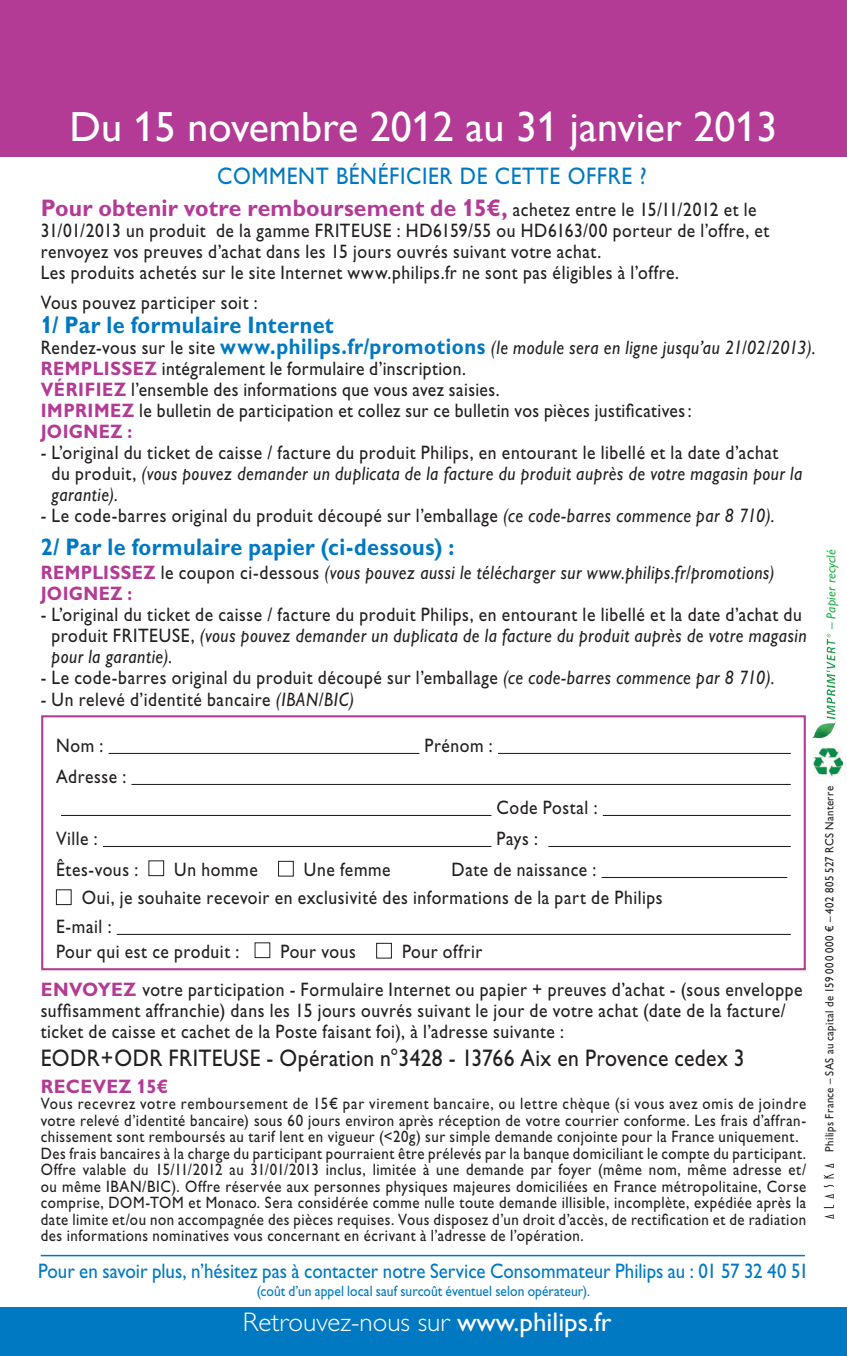
<style>
.page{position:relative;width:847px;height:1356px;background:#fff}
.page>*{position:absolute;margin:0;border:0;box-sizing:border-box;transform-origin:0 0}
.t1{font:42px "Gill Sans Alt One WGL";color:#fff}
.t2{font:300 27px "Gill Sans Std";color:#fff}
.t3{font:700 24px/32.4px "Gill Sans Std";letter-spacing:.005em;color:#b33b96;scale:.95 1}
.t4{font:700 24px "Gill Sans Std";letter-spacing:.02em;color:#0079c2;scale:.9 1}
.t5{font:24px "Gill Sans Std";letter-spacing:.015em;color:#231f20;scale:.9 1}
.t6{font:21px "Gill Sans Std";color:#0079c2;scale:.9 1}
.t7{font:19.5px/21px "Gill Sans Std";letter-spacing:.03em;color:#231f20;scale:.9 1}
.t8{font:italic 19.5px/21px "Gill Sans Std";letter-spacing:.03em;color:#231f20;scale:.9 1}
.t9{font:700 19.5px "Gill Sans Std";color:#b33b96;scale:.95 1}
.t10{font:16.5px/16.5px "Gill Sans Std";letter-spacing:.035em;color:#231f20;scale:.9 1}
.t11{font:15px "Gill Sans Std";letter-spacing:.005em;color:#0079c2;scale:.9 1}
.t12{font:italic 13.2px "Gill Sans Std";letter-spacing:.01em;color:#23b24b}
.t13{font:12px "Gill Sans Std";letter-spacing:.035em;color:#231f20;scale:.9 1}
.s1{font-weight:400;color:#0079c2}
.s2{font-family:"Gill Sans Alt One WGL"}
.s3{font-weight:400;font-size:19.5px;color:#231f20}
.s4{font-weight:700;font-size:22.5px;color:#0079c2}
.s5{font-style:italic}
.s6{font-weight:700;color:#b33b96}
.s7{font-weight:700;font-style:normal;color:#b33b96}
.s8{font-style:normal}
.s9{font-weight:400}
</style>
<div class="page">
<div style="left:0;top:0;width:847px;height:156px;background:#b33b96"></div>
<div style="left:0;top:1306px;width:847px;height:50px;background:#0079c2"></div>
<hr style="left:109px;top:753px;width:310px;height:1px;background:#231f20">
<hr style="left:498px;top:753px;width:293px;height:1px;background:#231f20">
<hr style="left:131px;top:784px;width:660px;height:1px;background:#231f20">
<hr style="left:61px;top:815px;width:430px;height:1px;background:#231f20">
<hr style="left:603px;top:815px;width:188px;height:1px;background:#231f20">
<hr style="left:103px;top:846px;width:388px;height:1px;background:#231f20">
<hr style="left:548px;top:846px;width:243px;height:1px;background:#231f20">
<hr style="left:602px;top:877px;width:185px;height:1px;background:#231f20">
<hr style="left:117px;top:934px;width:674px;height:1px;background:#231f20">
<div style="left:148px;top:860px;width:16px;height:16px;border:1px solid #231f20"></div>
<div style="left:278px;top:861px;width:16px;height:15px;border:1px solid #231f20"></div>
<div style="left:56px;top:889px;width:16px;height:16px;border:1px solid #231f20"></div>
<div style="left:255px;top:942px;width:15px;height:16px;border:1px solid #231f20"></div>
<div style="left:376px;top:943px;width:16px;height:15px;border:1px solid #231f20"></div>
<div style="left:41px;top:715px;width:765px;height:255px;border:2px solid #b33b96"></div>
<svg style="left:824px;top:1204px;width:10px;height:4px"></svg>
<svg style="left:824px;top:1194px;width:10px;height:4px"></svg>
<svg style="left:824px;top:1214px;width:10px;height:4px"></svg>
<svg style="left:824px;top:1184px;width:10px;height:3px"></svg>
<svg style="left:824px;top:1163px;width:10px;height:15px"></svg>
<img style="left:816px;top:633px;width:20px;height:98px">
<img style="left:813px;top:747px;width:29px;height:30px">
<hr style="left:41px;top:1254px;width:764px;height:2px;background:#0079c2">
<h1 class="t1" style="left:70px;top:98px;width:709px">Du 15 novembre 2012 au 31 janvier 2013</h1>
<p class="t3" style="left:41px;top:160px;width:755px;text-indent:177px"><span class="s1">Comment bénéficier de cette offre ?<br></span>Pour obtenir votre remboursement de <span class="s2">1</span>5€, <span class="s3">achetez entre le 15/11/2012 et le</span></p>
<p class="t7" style="left:41px;top:220px;width:316px">31/01/2013 un produit de la gamme FRITE</p>
<p class="t7" style="left:41px;top:220px;width:811px;text-indent:320px">USE : HD6159/55 ou HD6163/00 porteur de l’offre, et renvoyez vos preuves d’achat dans les 15 jours ouvrés suivant votre achat.<br>Les produits achetés sur le site I nternet www.philips.fr ne sont pas éligibles à l’offre.</p>
<p class="t7" style="left:41px;top:292px;width:242px">Vous pouvez participer soit :</p>
<p class="t4" style="left:41px;top:311px;width:327px"><span class="s2">1</span>/ Par le formulaire Internet</p>
<p class="t7" style="left:41px;top:337px;width:862px">Rendez-vous sur le site <span class="s4">www.philips.fr/promotions</span> <span class="s5">(le module sera en ligne jusqu’au 21/02/2013). </span><span class="s6">rempli ssez</span> intégralement le formulaire d’inscription.<br><span class="s6">Véri fi ez</span> l’ensemble des informations que vous avez saisies.<br><span class="s6">Impri mez</span> le bulletin de participation et collez sur ce bulletin vos pièces justificatives :<br><span class="s6">Joignez :</span></p>
<p class="t7" style="left:52px;top:442px;width:835px;text-indent:-11px">- L’original du ticket de caisse / facture du produit Philips, en entourant le libellé et la date d’achat<br>du produit, <span class="s5">(vous pouvez demander un duplicata de la facture du produit auprès de votre magasin pour la garantie).</span></p>
<p class="t7" style="left:41px;top:505px;width:817px">- Le code-barres original du produit découpé sur l’emballage <span class="s5">(ce code-barres commence par 8 710).</span></p>
<p class="t4" style="left:41px;top:532px;width:461px">2/ Par le formulaire papier (ci-dessous) :</p>
<p class="t8" style="left:41px;top:561px;width:817px"><span class="s7">rempli ssez</span> <span class="s8">le coupon ci-dessous</span> (vous pouvez aussi le télécharger sur www.philips.fr/promotions)<br><span class="s7">Joignez :</span></p>
<p class="t7" style="left:52px;top:603px;width:835px;text-indent:-11px">- L’original du ticket de caisse / facture du produit Philips, en entourant le libellé et la date d’achat du produit FRITE</p>
<p class="t8" style="left:52px;top:624px;width:840px;text-indent:107px"><span class="s8">USE,</span> (vous pouvez demander un duplicata de la facture du produit auprès de votre magasin pour la garantie).</p>
<p class="t7" style="left:41px;top:666px;width:817px">- Le code-barres original du produit découpé sur l’emballage <span class="s5">(ce code-barres commence par 8 710).</span></p>
<p class="t7" style="left:41px;top:689px;width:350px">- Un relevé d’identité bancaire <span class="s5">(IBAN/BIC)</span></p>
<p class="t12" style="left:823px;top:629px;width:81px;rotate:-90deg">– Papier recyclé</p>
<p class="t7" style="left:56px;top:735px;width:54px">Nom :</p>
<p class="t7" style="left:424px;top:735px;width:77px">Prénom :</p>
<p class="t7" style="left:56px;top:766px;width:79px">Adresse :</p>
<p class="t7" style="left:496px;top:797px;width:114px">Code Postal :</p>
<p class="t7" style="left:56px;top:828px;width:48px">Ville :</p>
<p class="t7" style="left:496px;top:828px;width:48px">Pays :</p>
<p class="t7" style="left:56px;top:859px;width:93px">Êtes-vous :</p>
<p class="t7" style="left:174px;top:859px;width:94px">Un homme</p>
<p class="t7" style="left:304px;top:859px;width:98px">Une femme</p>
<p class="t7" style="left:451px;top:859px;width:162px">Date de naissance :</p>
<p class="t7" style="left:82px;top:887px;width:647px">Oui, je souhaite recevoir en exclusivité des informations de la part de Philips</p>
<p class="t7" style="left:56px;top:916px;width:63px">E-mail :</p>
<p class="t7" style="left:56px;top:941px;width:205px">Pour qui est ce produit :</p>
<p class="t7" style="left:280px;top:941px;width:85px">Pour vous</p>
<p class="t7" style="left:402px;top:941px;width:91px">Pour offrir</p>
<p class="t7" style="left:41px;top:978px;width:848px"><span class="s6">ENVOYEZ</span> votre participation - Formulaire I nternet ou papier + preuves d’achat - (sous enveloppe suffisamment affranchie) dans les 15 jours ouvrés suivant le jour de votre achat (date de la facture/ ticket de caisse et cachet de la Poste faisant foi), à l’adresse suivante :</p>
<p class="t5" style="left:41px;top:1044px;width:17px">EODR</p>
<p class="t5" style="left:101px;top:1044px;width:34px">+ODR</p>
<p class="t5" style="left:169px;top:1044px;width:13px">FRITE</p>
<p class="t5" style="left:223px;top:1044px;width:581px">USE - Opération n°3428 - 13766 Aix en Provence cedex 3</p>
<p class="t9" style="left:41px;top:1074px;width:136px">RECEVEZ <span class="s2">1</span>5€</p>
<p class="t10" style="left:41px;top:1095px;width:852px">Vous recevrez votre remboursement de 15€ par virement bancaire, ou lettre chèque (si vous avez omis de joindre votre relevé d’identité bancaire) sous 60 jours environ après réception de votre courrier conforme. Les frais d’affran&shy;chissement sont remboursés au tarif lent en vigueur (&lt;20g) sur simple demande conjointe pour la France uniquement.<br>Des frais bancaires à la charge du participant pourraient être prélevés par la banque domiciliant le compte du participant.<br>Offre valable du 15/11/2012 au 31/01/2013 inclus, limitée à une demande par foyer (même nom, même adresse et/ ou même IBAN/BI C). Offre réservée aux personnes physiques majeures domiciliées en France métropolitaine, Corse comprise, DOM</p>
<p class="t10" style="left:41px;top:1194px;width:852px;text-align:justify;text-indent:148px">et Monaco. Sera considérée comme nulle toute demande illisible, incomplète, expédiée après la date limite et/ou non accompagnée des pièces requises. Vous disposez d’un droit d’accès, de rectification et de radiation des informations nominatives vous concernant en écrivant à l’adresse de l’opération.</p>
<p class="t6" style="left:38px;top:1258px;width:858px">Pour en savoir plus, n’hésitez pas à contacter notre Service Consommateur Philips au : 01 57 32 40 51</p>
<p class="t11" style="left:257px;top:1282px;width:372px">(coût d’un appel local sauf surcoût éventuel selon opérateur).</p>
<p class="t10" style="left:146px;top:1194px;width:18px">-TOM</p>
<h2 class="t2" style="left:243px;top:1306px;width:370px">Retrouvez-nous sur <span class="s9">www.philips.fr</span></h2>
<p class="t13" style="left:822px;top:1151px;width:407px;rotate:-90deg">Philips France – SAS au capital de 159 000 000 € – 402 805 527 RCS N anterre</p>
</div>
